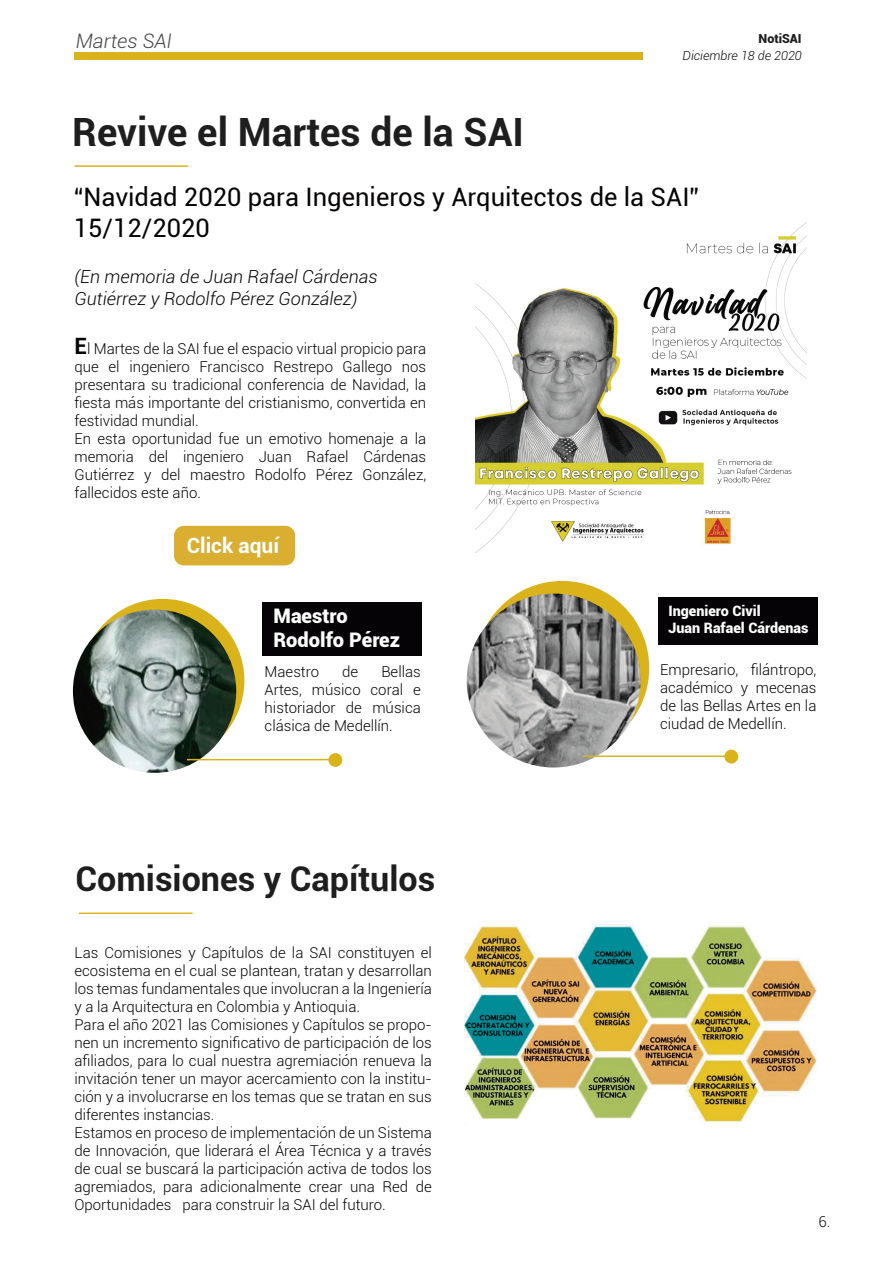
<style>
.page{position:relative;width:893px;height:1263px;background:#fff}
.page>*{position:absolute;margin:0;border:0;box-sizing:border-box;transform-origin:0 0}
.t1{font:700 39px "Roboto";color:#1f1e1e}
.t2{font:700 34.05px "Roboto";color:#1f1e1e}
.t3{font:25.5px/30.6px "Roboto";color:#060405}
.t4{font:700 21px "Roboto";color:#fff}
.t5{font:900 20.1px/24.2px "Roboto";color:#fff}
.t6{font:italic 300 19.95px "Roboto";color:#464645}
.t7{font:italic 300 18px/21.6px "Roboto";color:#060405}
.t8{font:300 15px/18px "Roboto";color:#060405}
.t9{font:900 14.4px/17.2px "Roboto";color:#fff}
.t10{font:italic 300 12.45px "Roboto";color:#060405}
.t11{font:900 12.45px "Roboto";color:#1f1e1e}
.s1{font-weight:700;font-size:22.5px}
</style>
<div class="page">
<img style="left:475px;top:223px;width:331px;height:330px">
<div style="left:75px;top:52px;width:568px;height:8px;background:#dab21a"></div>
<hr style="left:75px;top:165px;width:113px;height:2px;background:#dab21a">
<hr style="left:79px;top:912px;width:114px;height:2px;background:#dab21a">
<div style="left:659px;top:598px;width:159px;height:47px;background:#050305"></div>
<div style="left:475px;top:581px;width:174px;height:174px;background:#dab21a;border-radius:50%"></div>
<img style="left:467px;top:593px;width:174px;height:174px;border-radius:87px">
<hr style="left:583px;top:755px;width:147px;height:2px;background:#dab21a">
<div style="left:724px;top:750px;width:14px;height:13px;background:#dab21a;border-radius:50%"></div>
<div style="left:263px;top:603px;width:159px;height:53px;background:#050305"></div>
<div style="left:81px;top:599px;width:163px;height:163px;background:#dab21a;border-radius:50%"></div>
<img style="left:73px;top:609px;width:163px;height:164px;border-radius:81px">
<hr style="left:187px;top:759px;width:147px;height:1px;background:#dab21a">
<div style="left:328px;top:753px;width:14px;height:14px;background:#dab21a;border-radius:50%"></div>
<img style="left:465px;top:921px;width:351px;height:204px">
<div style="left:174px;top:526px;width:121px;height:39px;background:#d9ae31;border-radius:10px"></div>
<h3 class="t6" style="left:76px;top:27px;width:98px">Martes SAI</h3>
<h1 class="t1" style="left:72px;top:105px;width:453px">Revive el Martes de la SAI</h1>
<p class="t11" style="left:759px;top:30px;width:45px">NotiSAI</p>
<p class="t10" style="left:683px;top:47px;width:121px">Diciembre 18 de 2020</p>
<h3 class="t3" style="left:74px;top:181px;width:627px">“Navidad 2020 para Ingenieros y Arquitectos de la SAI”<br>15/12/2020</h3>
<p class="t7" style="left:75px;top:265px;width:304px">(En memoria de Juan Rafael Cárdenas<br>Gutiérrez y Rodolfo Pérez González)</p>
<p class="t8" style="left:75px;top:339px;width:353px"><span class="s1">E</span>l Martes de la SAI fue el espacio virtual propicio para que el ingeniero Francisco Restrepo Gallego nos presentara su tradicional conferencia de Navidad, la fiesta más importante del cristianismo, convertida en festividad mundial.<br>En esta oportunidad fue un emotivo homenaje a la memoria del ingeniero Juan Rafael Cárdenas Gutiérrez y del maestro Rodolfo Pérez González, fallecidos este año.</p>
<h3 class="t4" style="left:187px;top:530px;width:94px">Click aquí</h3>
<h3 class="t5" style="left:273px;top:603px;width:128px">Maestro<br>Rodolfo Pérez</h3>
<p class="t8" style="left:265px;top:662px;width:56px">Maestro</p>
<p class="t8" style="left:342px;top:662px;width:18px">de</p>
<p class="t8" style="left:265px;top:662px;width:158px;text-align:justify;text-indent:117px">Bellas Artes, músico coral e historiador de música clásica de Medellín.</p>
<h2 class="t2" style="left:76px;top:855px;width:361px">Comisiones y Capítulos</h2>
<p class="t8" style="left:74px;top:943px;width:359px">Las Comisiones y Capítulos de la SAI constituyen el ecosistema en el cual se plantean, tratan y desarrollan los temas fundamentales que involucran a la Ingeniería y a la Arquitectura en Colombia y Antioquia.<br>Para el año 2021 las Comisiones y Capítulos se propo&shy;nen un incremento significativo de participación de los afiliados, para lo cual nuestra agremiación renueva la invitación tener un mayor acercamiento con la institu&shy;ción y a involucrarse en los temas que se tratan en sus diferentes instancias.<br>Estamos en proceso de implementación de un Sistema de Innovación, que liderará el Área Técnica y a través de cual se buscará la participación activa de todos los agremiados, para adicionalmente crear una Red de Oportunidades para construir la SAI del futuro.</p>
<p class="t9" style="left:668px;top:602px;width:142px">Ingeniero Civil<br>Juan Rafael Cárdenas</p>
<p class="t8" style="left:660px;top:660px;width:158px;text-align:justify">Empresario, filántropo, académico y mecenas de las Bellas Artes en la ciudad de Medellín.</p>
<p class="t8" style="left:818px;top:1212px;width:13px">6.</p>
</div>
